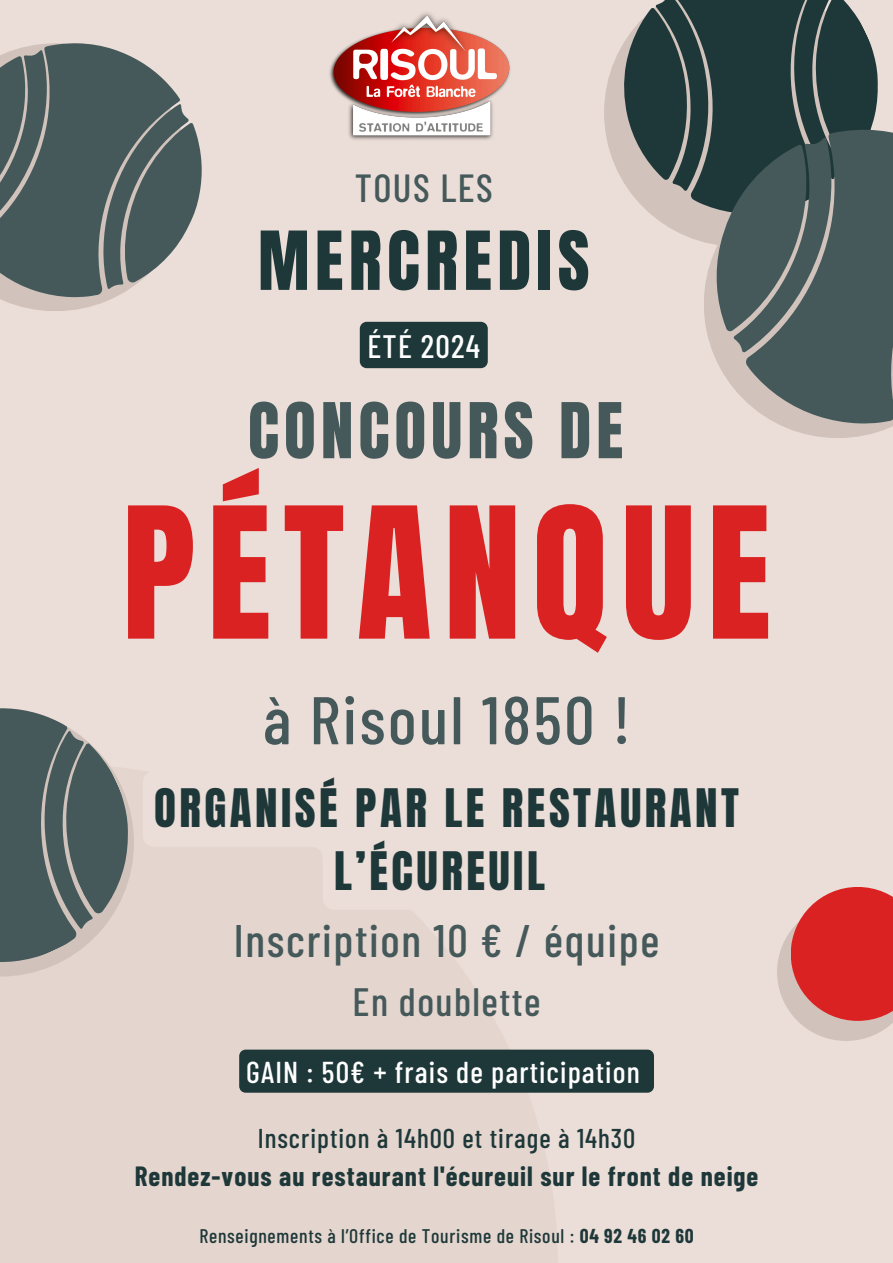
<style>
.page{position:relative;width:893px;height:1263px;background:#ebddd7}
.page>*{position:absolute;margin:0;border:0;box-sizing:border-box;transform-origin:0 0}
.t1{font:155.1px "Anton";letter-spacing:.075em;color:#db2222}
.t2{font:69.07px "Anton";letter-spacing:.075em;color:#1e3839}
.t3{font:500 67.28px "Barlow Condensed";letter-spacing:.035em;color:#45595a}
.t4{font:65.32px "Anton";letter-spacing:.075em;color:#45595a}
.t5{font:500 45.53px "Barlow Condensed";letter-spacing:.035em;color:#45595a}
.t6{font:45.08px/63px "Anton";letter-spacing:.075em;color:#1e3839;text-align:center}
.t7{font:500 39.45px "Barlow Condensed";letter-spacing:.035em;color:#45595a}
.t8{font:500 39.15px "Barlow Condensed";letter-spacing:.035em;color:#45595a}
.t9{font:500 32.4px "Barlow Condensed";letter-spacing:.035em;color:#fff}
.t10{font:500 30.15px "Barlow Condensed";letter-spacing:.035em;color:#fff}
.t11{font:700 27.15px "Barlow Condensed";letter-spacing:.035em;color:#1e3839}
.t12{font:500 27.15px "Barlow Condensed";letter-spacing:.035em;color:#1e3839}
.t13{font:500 19.65px "Barlow Condensed";letter-spacing:.035em;color:#1e3839}
.s1{font-weight:700}
</style>
<div class="page">
<svg style="left:777px;top:423px;width:116px;height:15px;fill:#d1c3bc"></svg>
<svg style="left:0;top:297px;width:115px;height:14px;fill:#d1c3bc"></svg>
<div style="left:0;top:764px;width:558px;height:499px;background:#e4d5ce"></div>
<svg style="left:180px;top:104px;width:22px;height:137px"></svg>
<svg style="left:0;top:43px;width:180px;height:254px;fill:#45595a"></svg>
<svg style="left:0;top:708px;width:134px;height:269px;fill:#45595a"></svg>
<svg style="left:777px;top:887px;width:116px;height:154px"></svg>
<div style="left:239px;top:1049px;width:415px;height:44px;background:#1e3839"></div>
<svg style="left:329px;top:0;width:564px;height:423px"></svg>
<p class="t8" style="left:355px;top:163px;width:140px">TOUS LES</p>
<p class="t2" style="left:258px;top:211px;width:333px">MERCREDIS</p>
<h6 class="t9" style="left:367px;top:325px;width:114px">ÉTÉ 2024</h6>
<p class="t4" style="left:248px;top:384px;width:377px">CONCOURS DE</p>
<p class="t1" style="left:122px;top:462px;width:650px">PÉTANQUE</p>
<h5 class="t3" style="left:263px;top:677px;width:369px">à Risoul 1850 !</h5>
<p class="t6" style="left:154px;top:777px;width:586px">ORGANISÉ PAR LE RESTAURANT<br>L’ÉCUREUIL</p>
<h3 class="t5" style="left:234px;top:912px;width:427px">Inscription 10 € / équipe</h3>
<h4 class="t7" style="left:352px;top:976px;width:190px">En doublette</h4>
<h2 class="t10" style="left:246px;top:1053px;width:395px">GAIN : 50€ + frais de participation</h2>
<p class="t12" style="left:258px;top:1121px;width:379px">Inscription à 14h00 et tirage à 14h30</p>
<h2 class="t11" style="left:135px;top:1158px;width:625px">Rendez-vous au restaurant l'écureuil sur le front de neige</h2>
<h1 class="t13" style="left:199px;top:1223px;width:496px">Renseignements à l’Office de Tourisme de Risoul : <span class="s1">04 92 46 02 60</span></h1>
</div>
